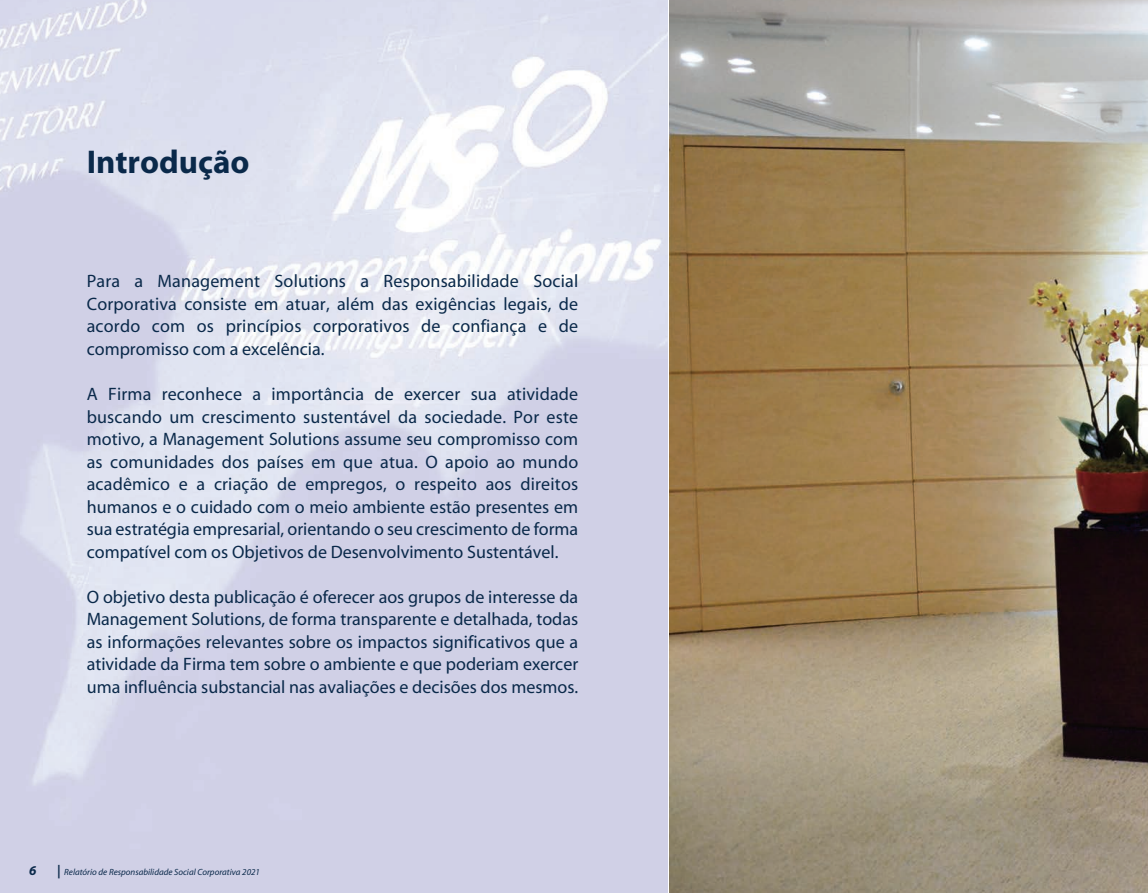
<style>
.page{position:relative;width:1148px;height:893px;background:#fff}
.page>*{position:absolute;margin:0;border:0;box-sizing:border-box;transform-origin:0 0}
.t1{font:700 33px "Myriad";color:#0a294a}
.t2{font:18px/22.5px "Myriad";color:#0a294a;text-align:justify}
.t3{font:italic 700 13.5px "Myriad";color:#0a294a}
.t4{font:italic 9px "Myriad";color:#0a294a}
.s1{font-weight:700;font-size:13.5px}
</style>
<div class="page">
<img style="left:0;top:0;width:667px;height:893px">
<img style="left:669px;top:0;width:479px;height:893px">
<h1 class="t1" style="left:87px;top:145px;width:164px">Introdução</h1>
<p class="t2" style="left:87px;top:271px;width:493px">Para a Management Solutions a Responsabilidade Social Corporativa consiste em atuar, além das exigências legais, de acordo com os princípios corporativos de confiança e de compromisso com a excelência.</p>
<p class="t2" style="left:87px;top:383px;width:493px">A Firma reconhece a importância de exercer sua atividade buscando um crescimento sustentável da sociedade. Por este motivo, a Management Solutions assume seu compromisso com as comunidades dos países em que atua. O apoio ao mundo acadêmico e a criação de empregos, o respeito aos direitos humanos e o cuidado com o meio ambiente estão presentes em sua estratégia empresarial, orientando o seu crescimento de forma compatível com os Objetivos de Desenvolvimento Sustentável.</p>
<p class="t2" style="left:87px;top:586px;width:493px">O objetivo desta publicação é oferecer aos grupos de interesse da Management Solutions, de forma transparente e detalhada, todas as informações relevantes sobre os impactos significativos que a atividade da Firma tem sobre o ambiente e que poderiam exercer uma influência substancial nas avaliações e decisões dos mesmos.</p>
<p class="t3" style="left:29px;top:864px;width:9px">6</p>
<p class="t4" style="left:57px;top:868px;width:204px"><span class="s1">|</span> Relatório de Responsabilidade Social Corporativa 2021</p>
</div>
